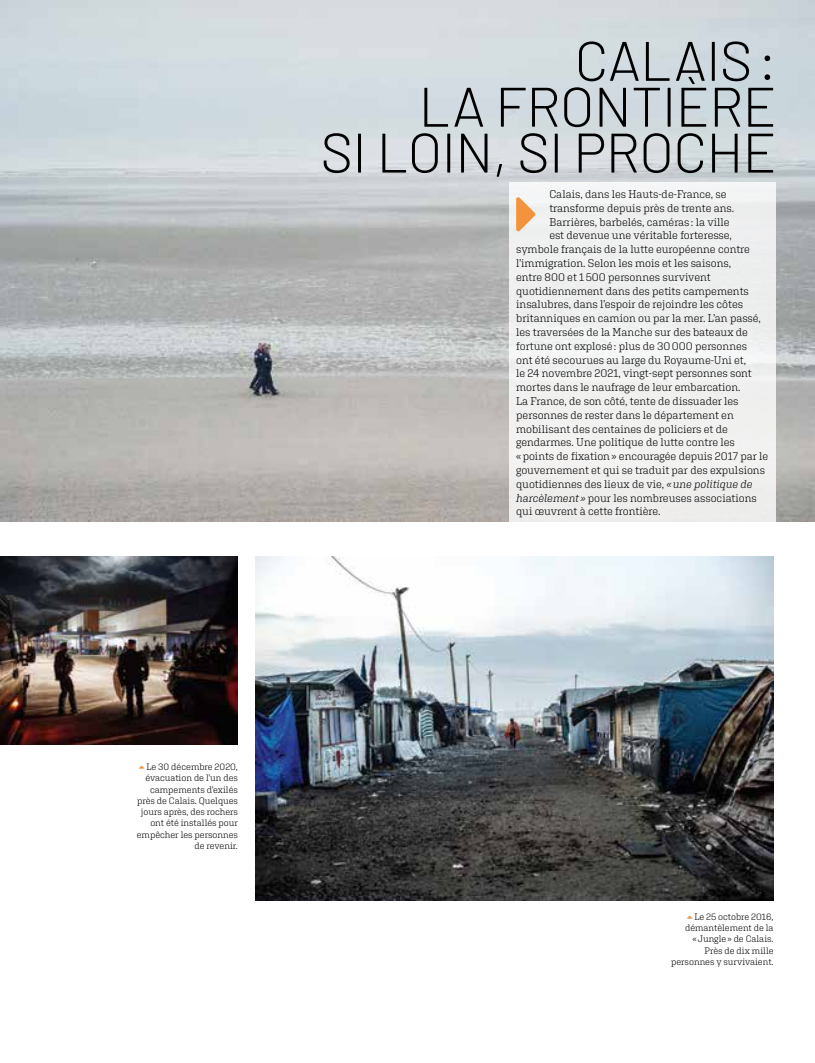
<style>
.page{position:relative;width:815px;height:1063px;background:#fff}
.page>*{position:absolute;margin:0;border:0;box-sizing:border-box;transform-origin:0 0}
.t1{font:300 55.62px/45.9px "Barlow";letter-spacing:-.01em;color:#000;text-align:right}
.t2{font:300 11.25px "Aglet Slab";letter-spacing:-.005em;color:#000}
.t3{font:300 9.38px/11.2px "Aglet Slab";letter-spacing:-.005em;color:#000;text-align:right}
.s1{font-style:italic}
.s2{color:#f3943d}
</style>
<div class="page">
<img style="left:0;top:0;width:815px;height:522px">
<img style="left:256px;top:556px;width:518px;height:345px">
<img style="left:0;top:556px;width:238px;height:188px">
<div style="left:509px;top:182px;width:267px;height:371px;background:linear-gradient(to bottom,#edeeef,#f5f4f4)"></div>
<svg style="left:516px;top:197px;width:19px;height:34px"></svg>
<h1 class="t1" style="left:321px;top:34px;width:458px">CALAIS:<br>LA FRONTIÈRE<br>SI LOIN, SI PROCHE</h1>
<p class="t2" style="left:549px;top:187px;width:179px">Calais, dans les Hauts-de-France, se</p>
<p class="t2" style="left:549px;top:201px;width:186px">transforme depuis près de trente ans.</p>
<p class="t2" style="left:549px;top:215px;width:182px">Barrières, barbelés, caméras : la ville</p>
<p class="t2" style="left:549px;top:229px;width:184px">est devenue une véritable forteresse,</p>
<p class="t2" style="left:516px;top:243px;width:235px">symbole français de la lutte européenne contre</p>
<p class="t2" style="left:516px;top:256px;width:216px">l’immigration. Selon les mois et les saisons,</p>
<p class="t2" style="left:516px;top:270px;width:196px">entre 800 et 1500 personnes survivent</p>
<p class="t2" style="left:516px;top:284px;width:234px">quotidiennement dans des petits campements</p>
<p class="t2" style="left:516px;top:298px;width:228px">insalubres, dans l’espoir de rejoindre les côtes</p>
<p class="t2" style="left:516px;top:312px;width:246px">britanniques en camion ou par la mer. L’an passé,</p>
<p class="t2" style="left:516px;top:326px;width:233px">les traversées de la Manche sur des bateaux de</p>
<p class="t2" style="left:516px;top:339px;width:233px">fortune ont explosé: plus de 30000 personnes</p>
<p class="t2" style="left:516px;top:353px;width:232px">ont été secourues au large du Royaume-Uni et,</p>
<p class="t2" style="left:516px;top:367px;width:237px">le 24 novembre 2021, vingt-sept personnes sont</p>
<p class="t2" style="left:516px;top:381px;width:226px">mortes dans le naufrage de leur embarcation.</p>
<p class="t2" style="left:516px;top:395px;width:224px">La France, de son côté, tente de dissuader les</p>
<p class="t2" style="left:516px;top:408px;width:219px">personnes de rester dans le département en</p>
<p class="t2" style="left:516px;top:422px;width:213px">mobilisant des centaines de policiers et de</p>
<p class="t2" style="left:516px;top:436px;width:220px">gendarmes. Une politique de lutte contre les</p>
<p class="t2" style="left:516px;top:450px;width:254px">«points de fixation» encouragée depuis 2017 par le</p>
<p class="t2" style="left:516px;top:464px;width:250px">gouvernement et qui se traduit par des expulsions</p>
<p class="t2" style="left:516px;top:477px;width:238px">quotidiennes des lieux de vie, <span class="s1">«une politique de</span></p>
<p class="t2" style="left:516px;top:491px;width:242px"><span class="s1">harcèlement »</span> pour les nombreuses associations</p>
<p class="t2" style="left:516px;top:505px;width:146px">qui œuvrent à cette frontière.</p>
<p class="t3" style="left:137px;top:761px;width:103px"><span class="s2">➢</span> Le 30 décembre 2020, évacuation de l’un des campements d’exilés près de Calais. Quelques jours après, des rochers ont été installés pour empêcher les personnes de revenir.</p>
<p class="t3" style="left:671px;top:911px;width:104px"><span class="s2">➢</span> Le 25 octobre 2016, démantèlement de la «Jungle» de Calais.<br>Près de dix mille personnes y survivaient.</p>
</div>
